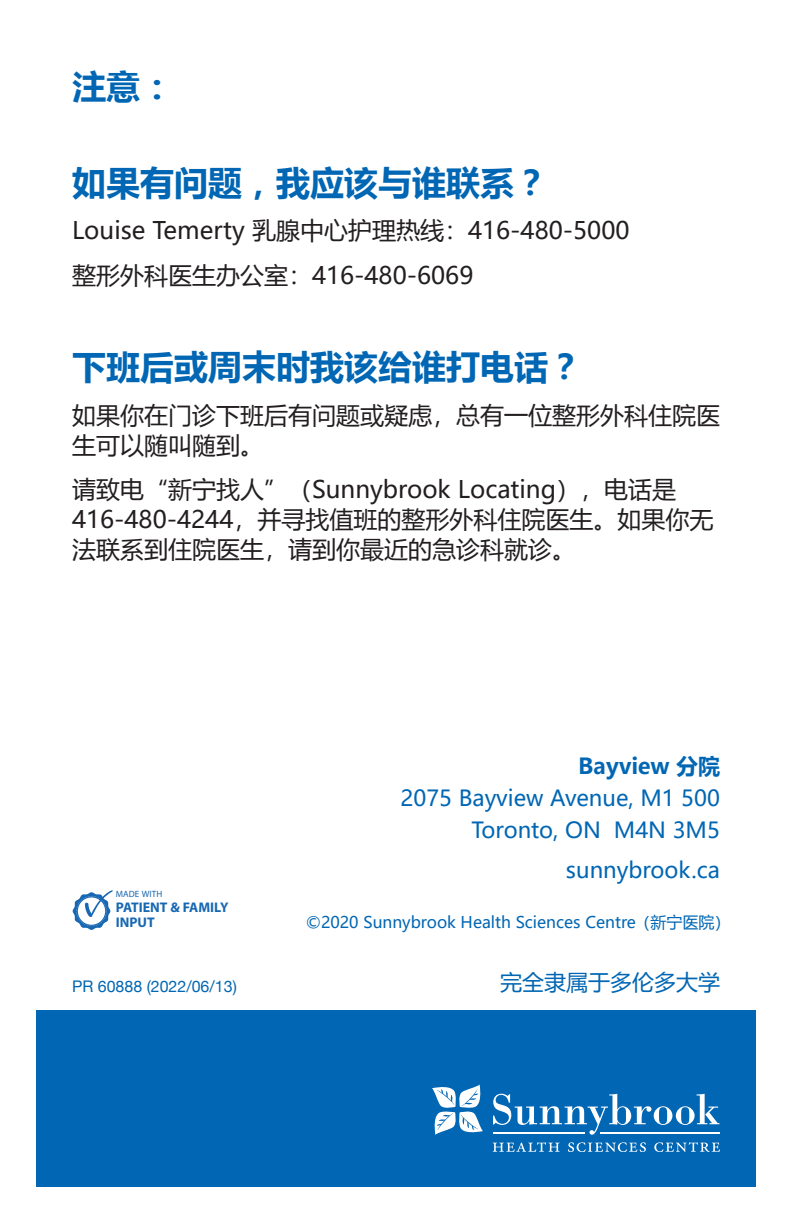
<style>
.page{position:relative;width:792px;height:1224px;background:#fff}
.page>*{position:absolute;margin:0;border:0;box-sizing:border-box;transform-origin:0 0}
.t1{font:700 34px "Microsoft Ya Hei";color:#0166b3}
.t2{font:24px/30px "Microsoft Ya Hei";color:#231f20}
.t3{font:22px/32.4px "Microsoft Ya Hei";color:#0166b3;text-align:right}
.t4{font:700 22px "Microsoft Ya Hei";color:#0166b3}
.t5{font:16px "Microsoft Ya Hei";color:#0166b3}
.t6{font:16px "Helvetica Neue";color:#0166b3}
.t7{font:700 14px/15px "Myriad Pro";color:#1867b3}
.t8{font:9.2px "Myriad Pro";color:#1867b3}
</style>
<div class="page">
<svg style="left:73px;top:890px;width:40px;height:40px"></svg>
<div style="left:36px;top:1011px;width:720px;height:176px;background:#0166b3"></div>
<svg style="left:493px;top:1142px;width:67px;height:10px"></svg>
<svg style="left:568px;top:1142px;width:78px;height:10px"></svg>
<svg style="left:654px;top:1142px;width:66px;height:10px"></svg>
<svg style="left:493px;top:1094px;width:226px;height:41px"></svg>
<svg style="left:432px;top:1084px;width:51px;height:51px"></svg>
<h1 class="t1" style="left:72px;top:63px;width:103px">注意：</h1>
<h2 class="t1" style="left:72px;top:159px;width:477px">如果有问题，我应该与谁联系？</h2>
<p class="t2" style="left:72px;top:215px;width:559px">Louise Temerty 乳腺中心护理热线：416-480-5000</p>
<p class="t2" style="left:72px;top:259px;width:403px">整形外科医生办公室：416-480-6069</p>
<h2 class="t1" style="left:72px;top:343px;width:511px">下班后或周末时我该给谁打电话？</h2>
<p class="t2" style="left:72px;top:399px;width:649px">如果你在门诊下班后有问题或疑虑，总有一位整形外科住院医生可以随叫随到。</p>
<p class="t2" style="left:72px;top:474px;width:643px">请致电“新宁找人”（Sunnybrook Locating），电话是<br>416-480-4244，并寻找值班的整形外科住院医生。如果你无法联系到住院医生，请到你最近的急诊科就诊。</p>
<p class="t4" style="left:578px;top:750px;width:143px">Bayview 分院</p>
<p class="t3" style="left:401px;top:781px;width:321px">2075 Bayview Avenue, M1 500<br>Toronto, ON M4N 3M5</p>
<p class="t3" style="left:566px;top:853px;width:156px">sunnybrook.ca</p>
<p class="t8" style="left:116px;top:889px;width:48px">MADE WITH</p>
<p class="t7" style="left:116px;top:900px;width:114px">PATIENT &amp; FAMILY<br>INPUT</p>
<p class="t5" style="left:306px;top:911px;width:426px">©2020 Sunnybrook Health Sciences Centre（新宁医院）</p>
<p class="t6" style="left:72px;top:975px;width:166px">PR 60888 (2022/06/13)</p>
<p class="t3" style="left:500px;top:965px;width:222px">完全隶属于多伦多大学</p>
</div>
